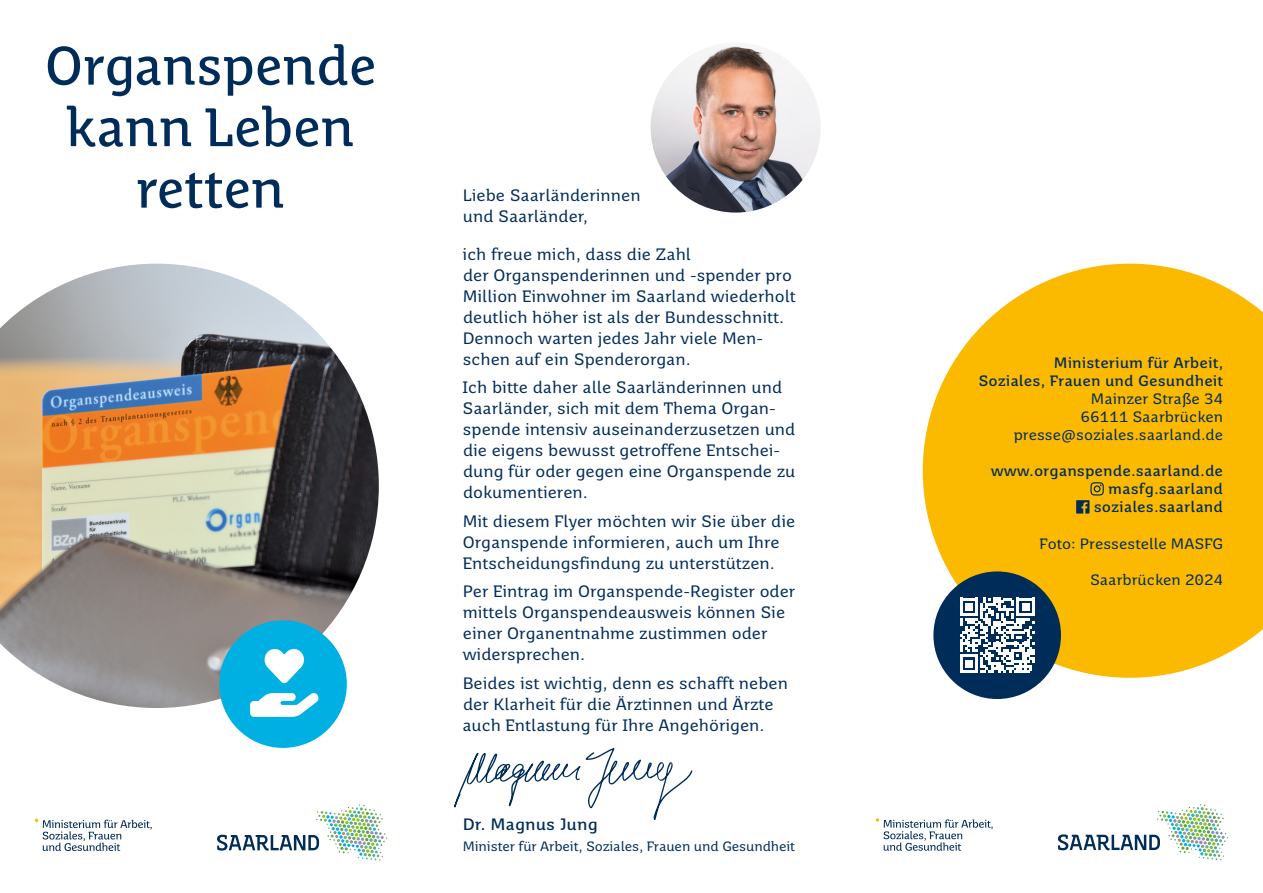
<style>
.page{position:relative;width:1263px;height:893px;background:#fff}
.page>*{position:absolute;margin:0;border:0;box-sizing:border-box;transform-origin:0 0}
.t1{font:54px/61.5px "Saar 1450 Headline";color:#002c5a;text-align:center}
.Fließtext{font:16.5px/21px "Saar 1450 Text";color:#002c5a}
.Fließtext-2{font:700 16.5px "Saar 1450 Text";color:#002c5a}
.t2{font:700 15px/18px "Saar 1450 Text";color:#002c5a;text-align:right}
.Fließtext-3{font:15px/18px "Saar 1450 Text";color:#002c5a;text-align:right}
.Fließtext-4{font:13.5px "Saar 1450 Text";letter-spacing:-.01em;color:#002c5a}
</style>
<div class="page">
<img style="left:0;top:264px;width:379px;height:444px">
<svg style="left:217px;top:804px;width:170px;height:56px"></svg>
<svg style="left:35px;top:819px;width:117px;height:32px"></svg>
<svg style="left:1058px;top:804px;width:170px;height:56px"></svg>
<svg style="left:876px;top:818px;width:117px;height:33px"></svg>
<svg style="left:454px;top:748px;width:238px;height:72px"></svg>
<img style="left:651px;top:43px;width:170px;height:170px;border-radius:85px">
<svg style="left:923px;top:264px;width:340px;height:414px;background:#fbc221"></svg>
<svg style="left:1076px;top:482px;width:28px;height:32px"></svg>
<div style="left:933px;top:571px;width:128px;height:128px;background:#002c5a;border-radius:50%"></div>
<svg style="left:960px;top:598px;width:75px;height:75px"></svg>
<div style="left:219px;top:620px;width:128px;height:128px;background:#00b0e3;border-radius:50%"></div>
<svg style="left:250px;top:693px;width:69px;height:24px"></svg>
<svg style="left:264px;top:649px;width:40px;height:34px"></svg>
<p class="t1" style="left:45px;top:37px;width:333px">Organspende kann Leben retten</p>
<p class="Fließtext" style="left:463px;top:185px;width:179px">Liebe Saarländerinnen und Saarländer,</p>
<p class="Fließtext" style="left:463px;top:243px;width:335px">ich freue mich, dass die Zahl<br>der Organspenderinnen und -spender pro Million Einwohner im Saarland wiederholt deutlich höher ist als der Bundesschnitt.<br>Dennoch warten jedes Jahr viele Men&shy;schen auf ein Spenderorgan.</p>
<p class="Fließtext" style="left:463px;top:377px;width:334px">Ich bitte daher alle Saarländerinnen und Saarländer, sich mit dem Thema Organ&shy;spende intensiv auseinanderzusetzen und die eigens bewusst getroffene Entschei&shy;dung für oder gegen eine Organspende zu dokumentieren.</p>
<p class="Fließtext" style="left:463px;top:510px;width:334px">Mit diesem Flyer möchten wir Sie über die<br>Organspende informieren, auch um Ihre<br>Entscheidungsfindung zu unterstützen.</p>
<p class="Fließtext" style="left:463px;top:581px;width:334px">Per Eintrag im Organspende-Register oder mittels Organspendeausweis können Sie einer Organentnahme zustimmen oder widersprechen.</p>
<p class="Fließtext" style="left:462px;top:672px;width:327px">Beides ist wichtig, denn es schafft neben der Klarheit für die Ärztinnen und Ärzte auch Entlastung für Ihre Angehörigen.</p>
<p class="Fließtext-2" style="left:463px;top:814px;width:137px">Dr. Magnus Jung</p>
<p class="Fließtext-4" style="left:463px;top:838px;width:334px">Minister für Arbeit, Soziales, Frauen und Gesundheit</p>
<p class="t2" style="left:978px;top:354px;width:246px">Ministerium für Arbeit,<br>Soziales, Frauen und Gesundheit</p>
<p class="Fließtext-3" style="left:1080px;top:390px;width:144px">Mainzer Straße 34<br>66111 Saarbrücken</p>
<p class="Fließtext-3" style="left:1014px;top:426px;width:211px">presse@soziales.saarland.de</p>
<p class="t2" style="left:991px;top:462px;width:234px">www.organspende.saarland.de</p>
<p class="t2" style="left:1108px;top:480px;width:117px">masfg.saarland</p>
<p class="t2" style="left:1094px;top:498px;width:131px">soziales.saarland</p>
<p class="Fließtext-3" style="left:1039px;top:535px;width:185px">Foto: Pressestelle MASFG</p>
<p class="Fließtext-3" style="left:1090px;top:571px;width:135px">Saarbrücken 2024</p>
</div>
